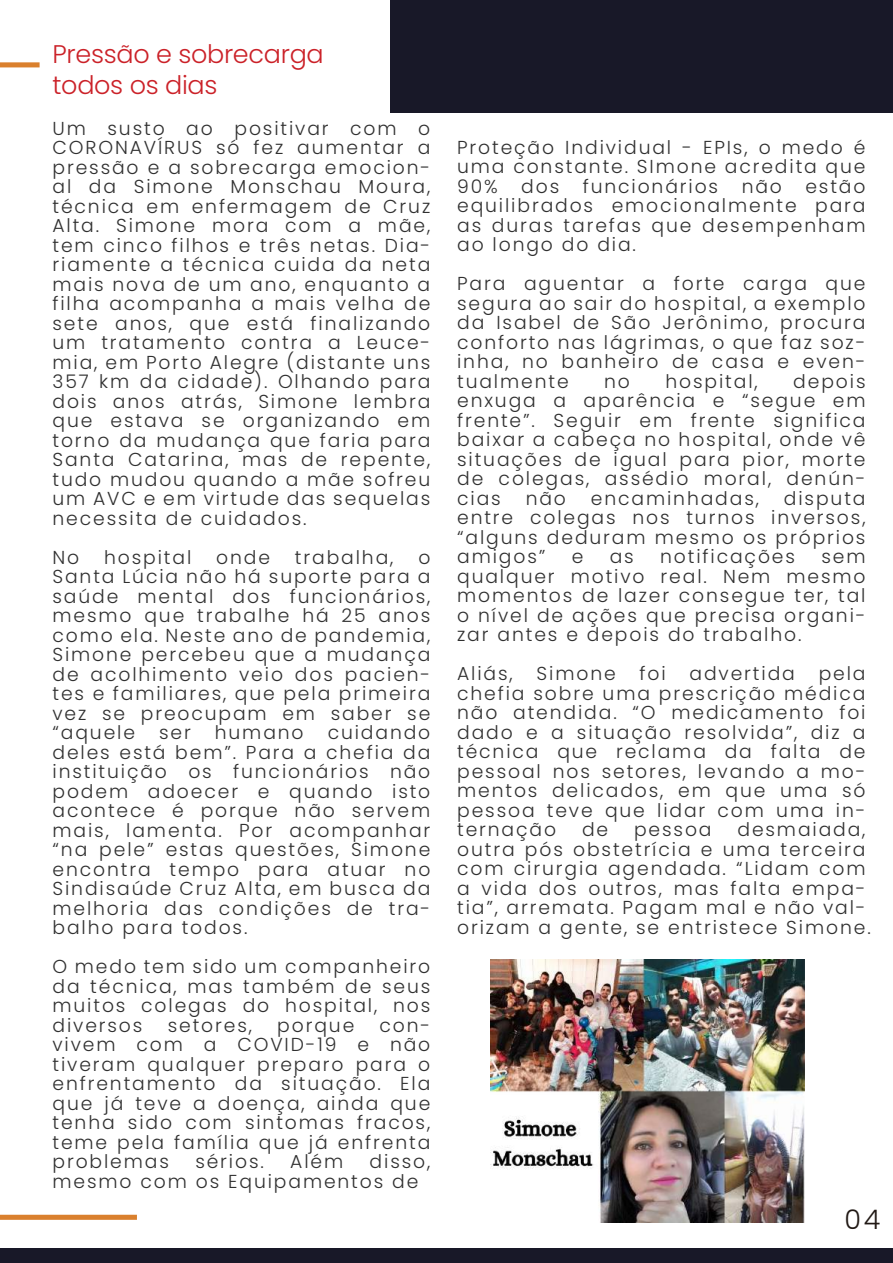
<style>
.page{position:relative;width:893px;height:1263px;background:#fff}
.page>*{position:absolute;margin:0;border:0;box-sizing:border-box;transform-origin:0 0}
.t1{font:300 27px "Poppins";color:#211915}
.t2{font:300 25.5px/30.6px "Poppins";letter-spacing:-.01em;color:#cb2128}
.t3{font:300 18.75px/19.5px "Poppins";letter-spacing:.1em;color:#303030;text-align:justify}
</style>
<div class="page">
<div style="left:0;top:1248px;width:893px;height:15px;background:#181828"></div>
<div style="left:390px;top:0;width:503px;height:113px;background:#181828"></div>
<svg style="left:0;top:62px;width:137px;height:1158px"></svg>
<img style="left:491px;top:959px;width:314px;height:264px">
<h2 class="t2" style="left:52px;top:39px;width:273px">Pressão e sobrecarga todos os dias</h2>
<p class="t3" style="left:52px;top:118px;width:379px">Um susto ao positivar com o CORONAVÍRUS só fez aumentar a pressão e a sobrecarga emocion&shy;al da Simone Monschau Moura, técnica em enfermagem de Cruz Alta. Simone mora com a mãe, tem cinco filhos e três netas. Dia&shy;riamente a técnica cuida da neta mais nova de um ano, enquanto a filha acompanha a mais velha de sete anos, que está finalizando um tratamento contra a Leuce&shy;mia, em Porto Alegre (distante uns 357 km da cidade). Olhando para dois anos atrás, Simone lembra que estava se organizando em torno da mudança que faria para Santa Catarina, mas de repente, tudo mudou quando a mãe sofreu um AVC e em virtude das sequelas necessita de cuidados.</p>
<p class="t3" style="left:52px;top:547px;width:28px">No</p>
<p class="t3" style="left:104px;top:547px;width:89px">hospital</p>
<p class="t3" style="left:216px;top:547px;width:55px">onde</p>
<p class="t3" style="left:295px;top:547px;width:100px">trabalha,</p>
<p class="t3" style="left:52px;top:547px;width:379px;text-indent:366px">o Santa Lúcia não há suporte para a saúde mental dos funcionários, mesmo que trabalhe há 25 anos como ela. Neste ano de pandemia, Simone percebeu que a mudança de acolhimento veio dos pacien&shy;tes e familiares, que pela primeira vez se preocupam em saber se “aquele</p>
<p class="t3" style="left:52px;top:723px;width:379px;text-indent:275px">cuidando deles está bem”. Para a chefia da instituição os funcionários não podem adoecer e quando isto acontece é porque não servem mais, lamenta. Por acompanhar “na pele” estas questões, Simone encontra tempo para atuar no Sindisaúde Cruz Alta, em busca da melhoria das condições de tra&shy;balho para todos.</p>
<p class="t3" style="left:52px;top:957px;width:379px">O medo tem sido um companheiro da técnica, mas também de seus muitos colegas do hospital, nos diversos</p>
<p class="t3" style="left:159px;top:723px;width:33px">ser</p>
<p class="t3" style="left:215px;top:723px;width:90px">humano</p>
<p class="t3" style="left:168px;top:1015px;width:86px">setores,</p>
<p class="t3" style="left:277px;top:1015px;width:79px">porque</p>
<p class="t3" style="left:52px;top:1015px;width:379px;text-indent:327px">con&shy;vivem com a COVID-19 e não tiveram qualquer preparo para o enfrentamento da situação. Ela que já teve a doença, ainda que tenha sido com sintomas fracos, teme pela família que já enfrenta problemas</p>
<p class="t3" style="left:195px;top:1152px;width:70px">sérios.</p>
<p class="t3" style="left:290px;top:1152px;width:54px">Além</p>
<p class="t3" style="left:52px;top:1152px;width:379px;text-indent:317px">disso, mesmo com os Equipamentos de</p>
<p class="t3" style="left:457px;top:137px;width:410px">Proteção Individual - EPIs, o medo é uma constante. SImone acredita que 90%</p>
<p class="t3" style="left:521px;top:176px;width:40px">dos</p>
<p class="t3" style="left:583px;top:176px;width:137px">funcionários</p>
<p class="t3" style="left:742px;top:176px;width:42px">não</p>
<p class="t3" style="left:457px;top:176px;width:410px;text-indent:348px">estão equilibrados emocionalmente para as duras tarefas que desempenham ao longo do dia.</p>
<p class="t3" style="left:457px;top:274px;width:410px">Para aguentar a forte carga que segura ao sair do hospital, a exemplo da Isabel de São Jerônimo, procura conforto nas lágrimas, o que faz soz&shy;inha, no banheiro de casa e even&shy;tualmente</p>
<p class="t3" style="left:457px;top:371px;width:410px;text-indent:336px">depois enxuga a aparência e “segue em frente”. Seguir em frente significa baixar a cabeça no hospital, onde vê situações de igual para pior, morte de colegas, assédio moral, denún&shy;cias</p>
<p class="t3" style="left:604px;top:371px;width:27px">no</p>
<p class="t3" style="left:665px;top:371px;width:94px">hospital,</p>
<p class="t3" style="left:457px;top:488px;width:410px;text-indent:327px">disputa entre colegas nos turnos inversos, “alguns deduram mesmo os próprios amigos”</p>
<p class="t3" style="left:526px;top:488px;width:42px">não</p>
<p class="t3" style="left:591px;top:488px;width:170px">encaminhadas,</p>
<p class="t3" style="left:572px;top:547px;width:13px">e</p>
<p class="t3" style="left:610px;top:547px;width:26px">as</p>
<p class="t3" style="left:660px;top:547px;width:136px">notificações</p>
<p class="t3" style="left:457px;top:547px;width:410px;text-indent:364px">sem qualquer motivo real. Nem mesmo momentos de lazer consegue ter, tal o nível de ações que precisa organi&shy;zar antes e depois do trabalho.</p>
<p class="t3" style="left:457px;top:664px;width:57px">Aliás,</p>
<p class="t3" style="left:537px;top:664px;width:81px">Simone</p>
<p class="t3" style="left:640px;top:664px;width:28px">foi</p>
<p class="t3" style="left:690px;top:664px;width:107px">advertida</p>
<p class="t3" style="left:457px;top:664px;width:410px;text-indent:362px">pela chefia sobre uma prescrição médica não atendida. “O medicamento foi dado e a situação resolvida”, diz a técnica que reclama da falta de pessoal nos setores, levando a mo&shy;mentos delicados, em que uma só pessoa teve que lidar com uma in&shy;ternação</p>
<p class="t3" style="left:457px;top:820px;width:415px;text-align:left;text-indent:280px">desmaiada, outra pós obstetrícia e uma terceira com cirurgia agendada. “Lidam com a vida dos outros, mas falta empa&shy;tia”, arremata. Pagam mal e não val&shy;orizam a gente, se entristece Simone.</p>
<p class="t3" style="left:582px;top:820px;width:28px">de</p>
<p class="t3" style="left:634px;top:820px;width:79px">pessoa</p>
<h1 class="t1" style="left:844px;top:1204px;width:37px">04</h1>
</div>
